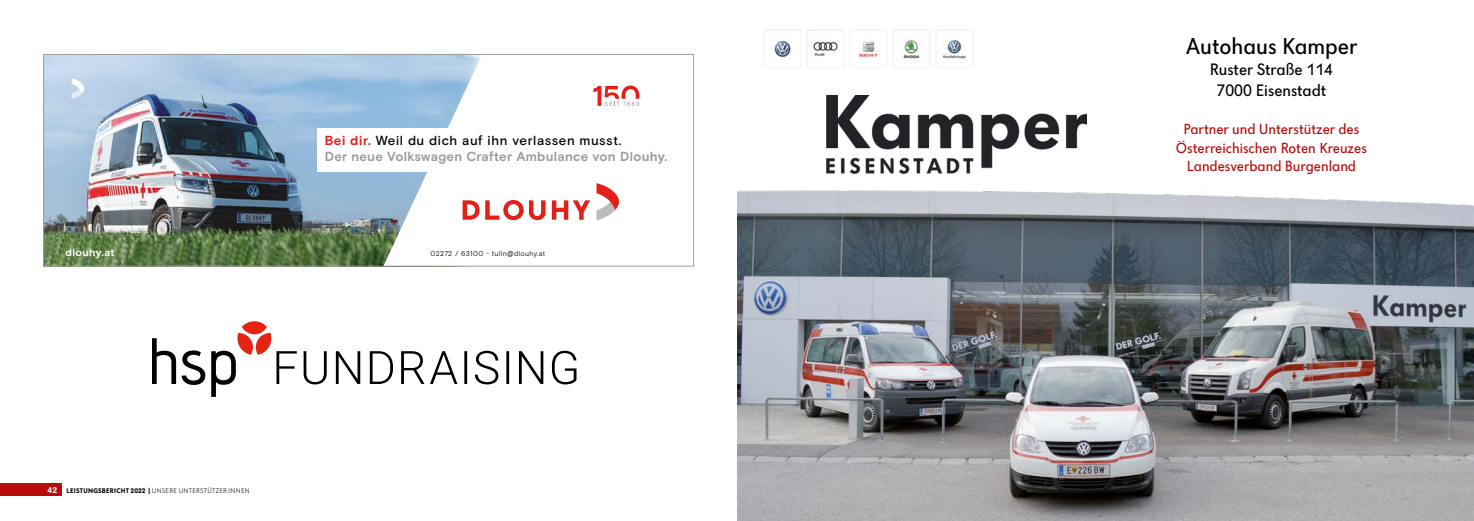
<style>
.page{position:relative;width:1474px;height:521px;background:#fff}
.page>*{position:absolute;margin:0;border:0;box-sizing:border-box;transform-origin:0 0}
.t1{font:23.8px "Dunant";color:#000}
.t2{font:17.15px/20.6px "Dunant";color:#000;text-align:center}
.t3{font:15.22px/18.3px "Dunant";color:#b70e0c;text-align:center}
.t4{font:700 13.12px/15.8px "Basis Grotesque";letter-spacing:.02em;color:#9d9d9c}
.t5{font:700 10.5px "Basis Grotesque";letter-spacing:.05em;color:#fff}
.t6{font:700 8.75px "Dunant";color:#fff}
.t7{font:300 7px "Dunant";letter-spacing:.035em;color:#000}
.t8{font:7px "Basis Grotesque Off White";letter-spacing:.045em;color:#000}
.s1{color:#e41f18}
.s2{font-weight:500;color:#000}
.s3{font-weight:700}
</style>
<div class="page">
<div style="left:0;top:484px;width:62px;height:12px;background:#b70e0c"></div>
<svg style="left:152px;top:321px;width:424px;height:76px"></svg>
<img style="left:45px;top:56px;width:338px;height:208px">
<svg style="left:383px;top:56px;width:169px;height:208px"></svg>
<div style="left:318px;top:128px;width:354px;height:44px;background:#fff"></div>
<svg style="left:596px;top:183px;width:23px;height:37px"></svg>
<svg style="left:462px;top:200px;width:17px;height:20px"></svg>
<svg style="left:485px;top:200px;width:38px;height:20px"></svg>
<svg style="left:529px;top:200px;width:16px;height:20px"></svg>
<svg style="left:552px;top:200px;width:38px;height:20px"></svg>
<svg style="left:593px;top:86px;width:46px;height:20px"></svg>
<div style="left:43px;top:54px;width:650px;height:212px;border:1px solid #9d9d9c"></div>
<img style="left:737px;top:190px;width:736px;height:331px">
<img style="left:826px;top:95px;width:260px;height:79px">
<img style="left:764px;top:30px;width:209px;height:38px">
<p class="t5" style="left:65px;top:246px;width:51px">dlouhy.at</p>
<p class="t4" style="left:325px;top:133px;width:344px"><span class="s1">Bei dir.</span> <span class="s2">Weil du dich auf ihn verlassen musst.<br></span>Der neue Volkswagen Crafter Ambulance von Dlouhy.</p>
<p class="t8" style="left:430px;top:250px;width:116px">02272 / 63100 - tulln@dlouhy.at</p>
<p class="t6" style="left:48px;top:485px;width:11px">42</p>
<p class="t7" style="left:67px;top:486px;width:185px"><span class="s3">LEISTUNGSBERICHT 2022 |</span> UNSERE UNTERSTÜTZER:INNEN</p>
<h1 class="t1" style="left:1185px;top:33px;width:173px">Autohaus Kamper</h1>
<h2 class="t2" style="left:1209px;top:59px;width:125px">Ruster Straße 114<br>7000 Eisenstadt</h2>
<p class="t3" style="left:1175px;top:120px;width:192px">Partner und Unterstützer des<br>Österreichischen Roten Kreuzes<br>Landesverband Burgenland</p>
</div>
